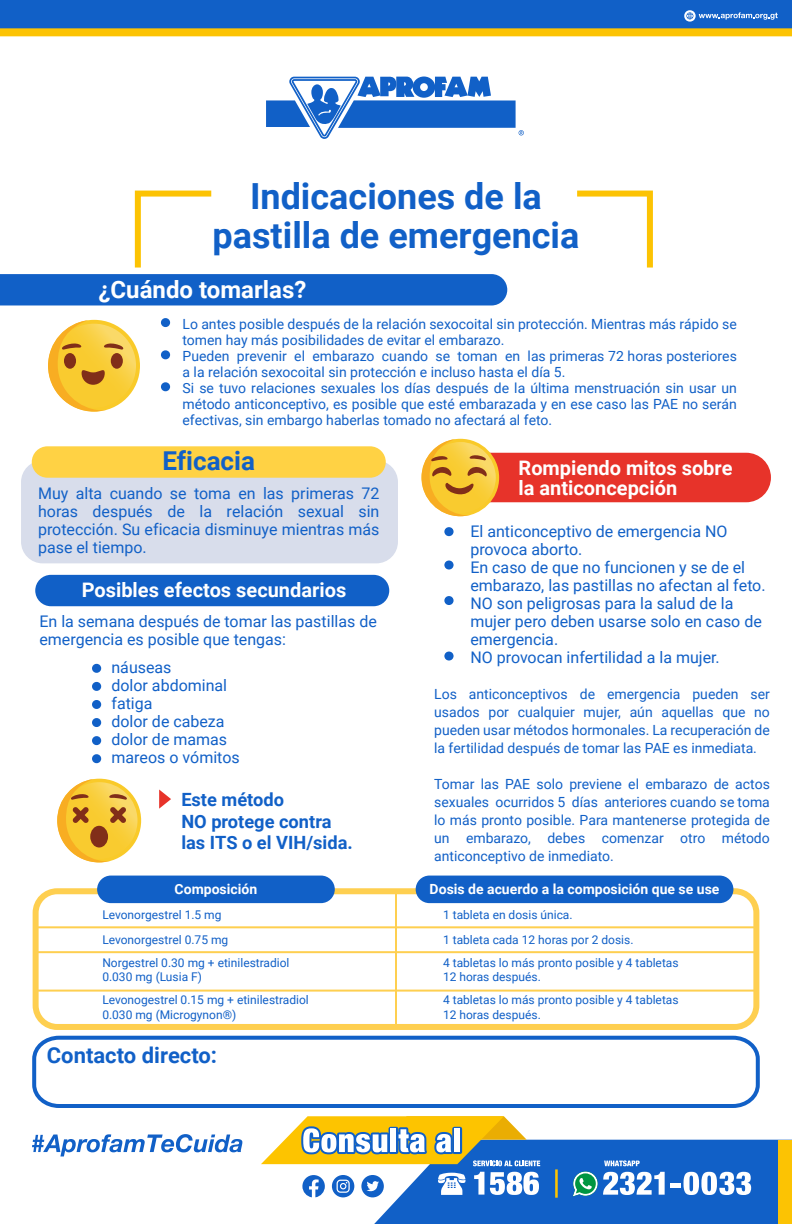
<style>
.page{position:relative;width:792px;height:1224px;background:#fff}
.page>*{position:absolute;margin:0;border:0;box-sizing:border-box;transform-origin:0 0}
.t1{font:700 36px/39.2px "Roboto";color:#1160c7;text-align:center}
.t2{font:700 26px "Roboto";color:#1160c7}
.t3{font:700 24px "Roboto";color:#fff}
.t4{font:700 22px "Roboto";color:#1160c7}
.t5{font:700 20px/20px "Roboto";color:#fff}
.t6{font:700 18.2px/21.8px "Roboto";color:#1160c7}
.t7{font:16px/18px "Roboto";color:#1160c7}
.t8{font:14px/18px "Roboto";color:#1160c7;text-align:justify}
.t9{font:700 14px "Roboto";color:#fff}
.t10{font:12px/14.4px "Roboto";color:#1160c7}
</style>
<div class="page">
<svg style="left:32px;top:1134px;width:210px;height:22px"></svg>
<svg style="left:261px;top:1116px;width:531px;height:108px"></svg>
<div style="left:452px;top:1127px;width:10px;height:27px;border:4px solid #1160c7"></div>
<div style="left:454px;top:1129px;width:6px;height:23px;background:#fff"></div>
<div style="left:0;top:0;width:792px;height:32px;background:#1160c7"></div>
<svg style="left:684px;top:10px;width:94px;height:12px"></svg>
<div style="left:0;top:28px;width:792px;height:8px;background:#fcc303"></div>
<svg style="left:266px;top:76px;width:258px;height:63px"></svg>
<svg style="left:577px;top:190px;width:76px;height:78px"></svg>
<svg style="left:0;top:190px;width:507px;height:115px"></svg>
<div style="left:161px;top:318px;width:9px;height:9px;background:#1160c7;border-radius:4px"></div>
<div style="left:161px;top:350px;width:9px;height:9px;background:#1160c7;border-radius:4px"></div>
<div style="left:161px;top:382px;width:9px;height:9px;background:#1160c7;border-radius:4px"></div>
<svg style="left:48px;top:320px;width:88px;height:92px"></svg>
<svg style="left:32px;top:1035px;width:728px;height:73px"></svg>
<div style="left:33px;top:888px;width:726px;height:142px;border:6px solid #fecf50;border-radius:22px"></div>
<hr style="left:395px;top:891px;width:2px;height:136px;background:#fecf50">
<hr style="left:36px;top:926px;width:720px;height:2px;background:#fecf50">
<hr style="left:36px;top:951px;width:720px;height:2px;background:#fecf50">
<hr style="left:36px;top:990px;width:720px;height:2px;background:#fecf50">
<div style="left:416px;top:876px;width:317px;height:27px;background:#1160c7;border-radius:14px"></div>
<div style="left:97px;top:876px;width:238px;height:27px;background:#1160c7;border-radius:14px"></div>
<svg style="left:57px;top:779px;width:81px;height:83px"></svg>
<svg style="left:159px;top:790px;width:12px;height:19px"></svg>
<div style="left:35px;top:575px;width:354px;height:31px;background:#1160c7;border-radius:16px"></div>
<div style="left:92px;top:664px;width:9px;height:9px;background:#1160c7;border-radius:4px"></div>
<div style="left:92px;top:682px;width:9px;height:9px;background:#1160c7;border-radius:4px"></div>
<div style="left:92px;top:700px;width:9px;height:9px;background:#1160c7;border-radius:4px"></div>
<div style="left:92px;top:718px;width:9px;height:9px;background:#1160c7;border-radius:4px"></div>
<div style="left:92px;top:736px;width:9px;height:9px;background:#1160c7;border-radius:4px"></div>
<div style="left:92px;top:754px;width:9px;height:9px;background:#1160c7;border-radius:4px"></div>
<div style="left:444px;top:527px;width:10px;height:9px;background:#1160c7;border-radius:4px"></div>
<div style="left:444px;top:561px;width:10px;height:8px;background:#1160c7;border-radius:4px"></div>
<div style="left:444px;top:596px;width:10px;height:9px;background:#1160c7;border-radius:4px"></div>
<div style="left:444px;top:652px;width:10px;height:9px;background:#1160c7;border-radius:4px"></div>
<div style="left:21px;top:460px;width:377px;height:103px;background:#d8ddeb;border-radius:22px"></div>
<div style="left:32px;top:446px;width:354px;height:32px;background:#ffd244;border-radius:16px"></div>
<div style="left:433px;top:453px;width:338px;height:49px;background:#e7332a;border-radius:25px"></div>
<svg style="left:421px;top:439px;width:75px;height:77px"></svg>
<h1 class="t1" style="left:213px;top:175px;width:368px">Indicaciones de la pastilla de emergencia</h1>
<h3 class="t3" style="left:99px;top:273px;width:209px">¿Cuándo tomarlas?</h3>
<p class="t8" style="left:183px;top:315px;width:556px;line-height:16px;text-align:left">Lo antes posible después de la relación sexocoital sin protección. Mientras más rápido se tomen hay más posibilidades de evitar el embarazo.<br>Pueden prevenir el embarazo cuando se toman en las primeras 72 horas posteriores a la relación sexocoital sin protección e incluso hasta el día 5.<br>Si se tuvo relaciones sexuales los días después de la última menstruación sin usar un método anticonceptivo, es posible que esté embarazada y en ese caso las PAE no serán efectivas, sin embargo haberlas tomado no afectará al feto.</p>
<h2 class="t2" style="left:163px;top:443px;width:94px">Eficacia</h2>
<p class="t7" style="left:38px;top:484px;width:343px;text-align:justify">Muy alta cuando se toma en las primeras 72 horas después de la relación sexual sin protección. Su eficacia disminuye mientras más pase el tiempo.</p>
<h3 class="t5" style="left:82px;top:579px;width:266px">Posibles efectos secundarios</h3>
<p class="t7" style="left:39px;top:612px;width:339px">En la semana después de tomar las pastillas de emergencia es posible que tengas:</p>
<p class="t7" style="left:111px;top:658px;width:130px">náuseas<br>dolor abdominal fatiga<br>dolor de cabeza dolor de mamas mareos o vómitos</p>
<h3 class="t6" style="left:181px;top:788px;width:173px">Este método<br>NO protege contra las ITS o el VIH/sida.</h3>
<p class="t9" style="left:175px;top:879px;width:84px">Composición</p>
<p class="t10" style="left:102px;top:902px;width:127px;line-height:25px">Levonorgestrel 1.5 mg<br>Levonorgestrel 0.75 mg</p>
<p class="t10" style="left:102px;top:955px;width:189px">Norgestrel 0.30 mg + etinilestradiol<br>0.030 mg (Lusia F)</p>
<p class="t10" style="left:102px;top:992px;width:208px">Levonogestrel 0.15 mg + etinilestradiol<br>0.030 mg (Microgynon®)</p>
<h3 class="t4" style="left:47px;top:1040px;width:172px">Contacto directo:</h3>
<h3 class="t5" style="left:519px;top:457px;width:216px">Rompiendo mitos sobre la anticoncepción</h3>
<p class="t7" style="left:470px;top:522px;width:297px">El anticonceptivo de emergencia NO provoca aborto.<br>En caso de que no funcionen y se de el embarazo, las pastillas no afectan al feto.<br>NO son peligrosas para la salud de la mujer pero deben usarse solo en caso de emergencia.<br>NO provocan infertilidad a la mujer.</p>
<p class="t8" style="left:434px;top:684px;width:337px">Los anticonceptivos de emergencia pueden ser usados por cualquier mujer, aún aquellas que no pueden usar métodos hormonales. La recuperación de la fertilidad después de tomar las PAE es inmediata.</p>
<p class="t8" style="left:434px;top:774px;width:337px">Tomar las PAE solo previene el embarazo de actos sexuales ocurridos 5 días anteriores cuando se toma lo más pronto posible. Para mantenerse protegida de un embarazo, debes comenzar otro método anticonceptivo de inmediato.</p>
<p class="t9" style="left:430px;top:879px;width:291px">Dosis de acuerdo a la composición que se use</p>
<p class="t10" style="left:443px;top:902px;width:192px;line-height:25px">1 tableta en dosis única.<br>1 tableta cada 12 horas por 2 dosis.</p>
<p class="t10" style="left:443px;top:955px;width:237px">4 tabletas lo más pronto posible y 4 tabletas<br>12 horas después.</p>
<p class="t10" style="left:443px;top:992px;width:237px">4 tabletas lo más pronto posible y 4 tabletas<br>12 horas después.</p>
</div>
